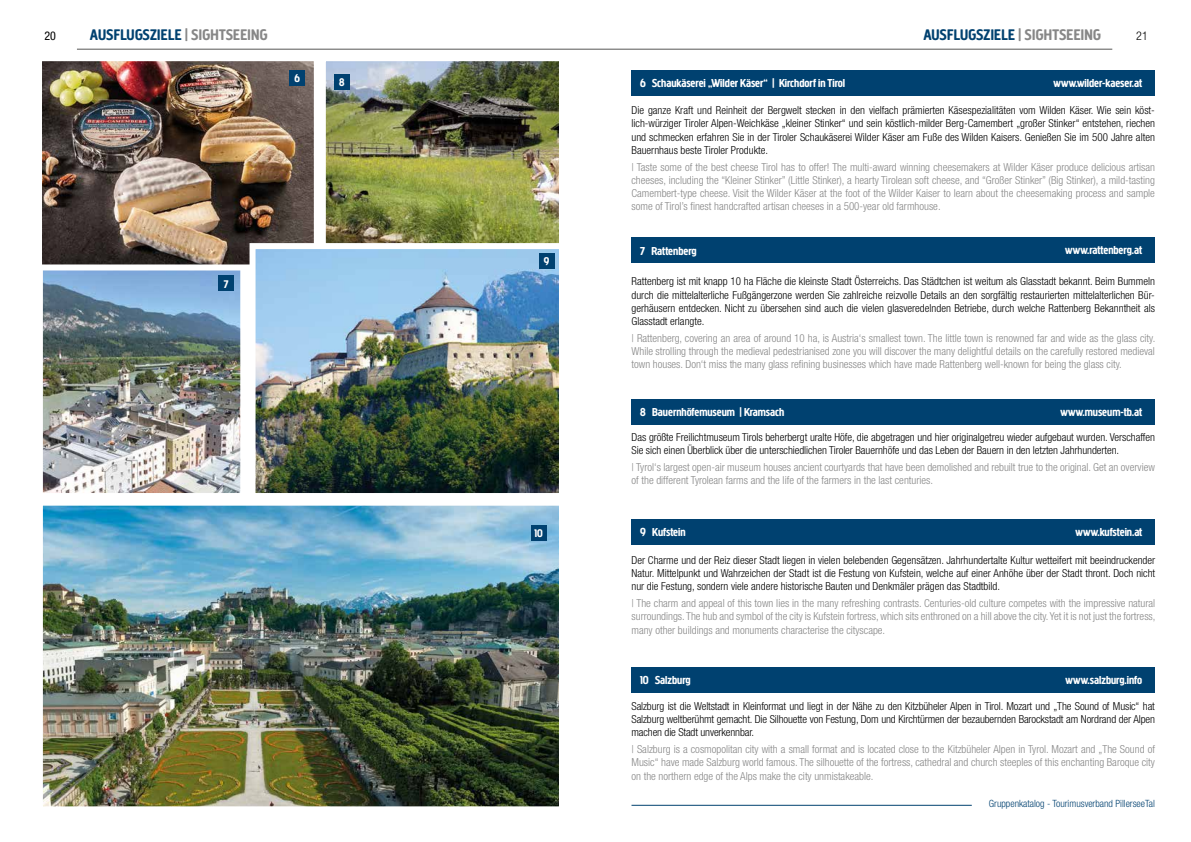
<style>
.page{position:relative;width:1191px;height:842px;background:#fff}
.page>*{position:absolute;margin:0;border:0;box-sizing:border-box;transform-origin:0 0}
.t1{font:700 16px "Creighton Pro";letter-spacing:.02em;color:#004170}
.t2{font:700 12px "Creighton Pro";color:#fff}
.t3{font:condensed 12px "Helvetica Neue LT Std";color:#000}
.t4{font:300 condensed 12px "Helvetica Neue LT Std";color:#000}
.t5{font:700 11.6px "Creighton Pro";color:#fff}
.t6{font:300 condensed 11px/13.2px "Helvetica Neue LT Std";letter-spacing:-.005em;color:#000;text-align:justify}
.t7{font:300 condensed 11px/13.2px "Helvetica Neue LT Std";color:#878787;text-align:justify}
.t8{font:300 condensed 10px "Helvetica Neue LT Std";color:#004170}
.s1{color:#878787}
</style>
<div class="page">
<img style="left:44px;top:270px;width:195px;height:222px">
<div style="left:37px;top:261px;width:209px;height:238px;border:6px solid #fff"></div>
<img style="left:43px;top:62px;width:270px;height:201px">
<div style="left:36px;top:55px;width:284px;height:215px;border:6px solid #fff"></div>
<hr style="left:77px;top:49px;width:1035px;height:1px;background:#575756">
<div style="left:289px;top:70px;width:16px;height:16px;background:#004170"></div>
<div style="left:218px;top:275px;width:16px;height:16px;background:#004170"></div>
<img style="left:44px;top:507px;width:514px;height:298px">
<div style="left:37px;top:500px;width:528px;height:312px;border:6px solid #fff"></div>
<div style="left:531px;top:525px;width:15px;height:16px;background:#004170"></div>
<img style="left:327px;top:62px;width:231px;height:181px">
<div style="left:320px;top:55px;width:245px;height:195px;border:6px solid #fff"></div>
<div style="left:334px;top:74px;width:15px;height:15px;background:#004170"></div>
<img style="left:256px;top:250px;width:302px;height:242px">
<div style="left:249px;top:243px;width:316px;height:256px;border:6px solid #fff"></div>
<div style="left:539px;top:253px;width:15px;height:16px;background:#004170"></div>
<hr style="left:631px;top:805px;width:340px;height:1px;background:#004170">
<div style="left:631px;top:70px;width:524px;height:26px;background:#004170"></div>
<div style="left:631px;top:238px;width:524px;height:25px;background:#004170"></div>
<div style="left:631px;top:667px;width:524px;height:25px;background:#004170"></div>
<div style="left:631px;top:399px;width:524px;height:25px;background:#004170"></div>
<div style="left:631px;top:519px;width:524px;height:25px;background:#004170"></div>
<p class="t3" style="left:44px;top:29px;width:13px">20</p>
<h1 class="t1" style="left:90px;top:25px;width:179px">AUSFLUGSZIELE <span class="s1">| SIGHTSEEING</span></h1>
<p class="t5" style="left:295px;top:72px;width:7px">6</p>
<p class="t5" style="left:339px;top:75px;width:7px">8</p>
<p class="t5" style="left:224px;top:277px;width:6px">7</p>
<p class="t5" style="left:544px;top:255px;width:7px">9</p>
<p class="t5" style="left:534px;top:526px;width:10px">10</p>
<h1 class="t1" style="left:923px;top:25px;width:179px">AUSFLUGSZIELE <span class="s1">| SIGHTSEEING</span></h1>
<p class="t4" style="left:1136px;top:29px;width:13px">21</p>
<p class="t2" style="left:640px;top:77px;width:207px">6 Schaukäserei „Wilder Käser“ | Kirchdorf in Tirol</p>
<p class="t2" style="left:1053px;top:76px;width:90px">www.wilder-kaeser.at</p>
<p class="t6" style="left:631px;top:104px;width:525px">Die ganze Kraft und Reinheit der Bergwelt stecken in den vielfach prämierten Käsespezialitäten vom Wilden Käser. Wie sein köst&shy;lich-würziger Tiroler Alpen-Weichkäse „kleiner Stinker“ und sein köstlich-milder Berg-Camembert „großer Stinker“ entstehen, riechen und schmecken erfahren Sie in der Tiroler Schaukäserei Wilder Käser am Fuße des Wilden Kaisers. Genießen Sie im 500 Jahre alten Bauernhaus beste Tiroler Produkte.</p>
<p class="t7" style="left:631px;top:160px;width:525px">| Taste some of the best cheese Tirol has to offer! The multi-award winning cheesemakers at Wilder Käser produce delicious artisan cheeses, including the “Kleiner Stinker” (Little Stinker), a hearty Tirolean soft cheese, and “Großer Stinker” (Big Stinker), a mild-tasting Camembert-type cheese. Visit the Wilder Käser at the foot of the Wilder Kaiser to learn about the cheesemaking process and sample some of Tirol’s finest handcrafted artisan cheeses in a 500-year old farmhouse.</p>
<p class="t2" style="left:640px;top:244px;width:58px">7 Rattenberg</p>
<p class="t2" style="left:1065px;top:243px;width:78px">www.rattenberg.at</p>
<p class="t6" style="left:631px;top:275px;width:525px">Rattenberg ist mit knapp 10 ha Fläche die kleinste Stadt Österreichs. Das Städtchen ist weitum als Glasstadt bekannt. Beim Bummeln durch die mittelalterliche Fußgängerzone werden Sie zahlreiche reizvolle Details an den sorgfältig restaurierten mittelalterlichen Bür&shy;gerhäusern entdecken. Nicht zu übersehen sind auch die vielen glasveredelnden Betriebe, durch welche Rattenberg Bekanntheit als Glasstadt erlangte.</p>
<p class="t7" style="left:631px;top:331px;width:525px">| Rattenberg, covering an area of around 10 ha, is Austria‘s smallest town. The little town is renowned far and wide as the glass city.<br>While strolling through the medieval pedestrianised zone you will discover the many delightful details on the carefully restored medieval town houses. Don‘t miss the many glass refining businesses which have made Rattenberg well-known for being the glass city.</p>
<p class="t2" style="left:640px;top:405px;width:146px">8 Bauernhöfemuseum | Kramsach</p>
<p class="t2" style="left:1060px;top:405px;width:83px">www.museum-tb.at</p>
<p class="t6" style="left:631px;top:430px;width:525px">Das größte Freilichtmuseum Tirols beherbergt uralte Höfe, die abgetragen und hier originalgetreu wieder aufgebaut wurden. Verschaffen<br>Sie sich einen Überblick über die unterschiedlichen Tiroler Bauernhöfe und das Leben der Bauern in den letzten Jahrhunderten.</p>
<p class="t7" style="left:631px;top:460px;width:525px">| Tyrol‘s largest open-air museum houses ancient courtyards that have been demolished and rebuilt true to the original. Get an overview of the different Tyrolean farms and the life of the farmers in the last centuries.</p>
<p class="t2" style="left:640px;top:525px;width:47px">9 Kufstein</p>
<p class="t2" style="left:1075px;top:525px;width:68px">www.kufstein.at</p>
<p class="t6" style="left:631px;top:553px;width:525px">Der Charme und der Reiz dieser Stadt liegen in vielen belebenden Gegensätzen. Jahrhundertalte Kultur wetteifert mit beeindruckender Natur. Mittelpunkt und Wahrzeichen der Stadt ist die Festung von Kufstein, welche auf einer Anhöhe über der Stadt thront. Doch nicht nur die Festung, sondern viele andere historische Bauten und Denkmäler prägen das Stadtbild.</p>
<p class="t7" style="left:631px;top:597px;width:525px">| The charm and appeal of this town lies in the many refreshing contrasts. Centuries-old culture competes with the impressive natural surroundings. The hub and symbol of the city is Kufstein fortress, which sits enthroned on a hill above the city. Yet it is not just the fortress, many other buildings and monuments characterise the cityscape.</p>
<p class="t2" style="left:640px;top:673px;width:52px">10 Salzburg</p>
<p class="t2" style="left:1065px;top:673px;width:78px">www.salzburg.info</p>
<p class="t6" style="left:631px;top:699px;width:525px">Salzburg ist die Weltstadt in Kleinformat und liegt in der Nähe zu den Kitzbüheler Alpen in Tirol. Mozart und „The Sound of Music“ hat Salzburg weltberühmt gemacht. Die Silhouette von Festung, Dom und Kirchtürmen der bezaubernden Barockstadt am Nordrand der Alpen machen die Stadt unverkennbar.</p>
<p class="t7" style="left:631px;top:743px;width:525px">| Salzburg is a cosmopolitan city with a small format and is located close to the Kitzbüheler Alpen in Tyrol. Mozart and „The Sound of Music“ have made Salzburg world famous. The silhouette of the fortress, cathedral and church steeples of this enchanting Baroque city on the northern edge of the Alps make the city unmistakeable.</p>
<p class="t8" style="left:989px;top:797px;width:167px">Gruppenkatalog - Tourimusverband PillerseeTal</p>
</div>
